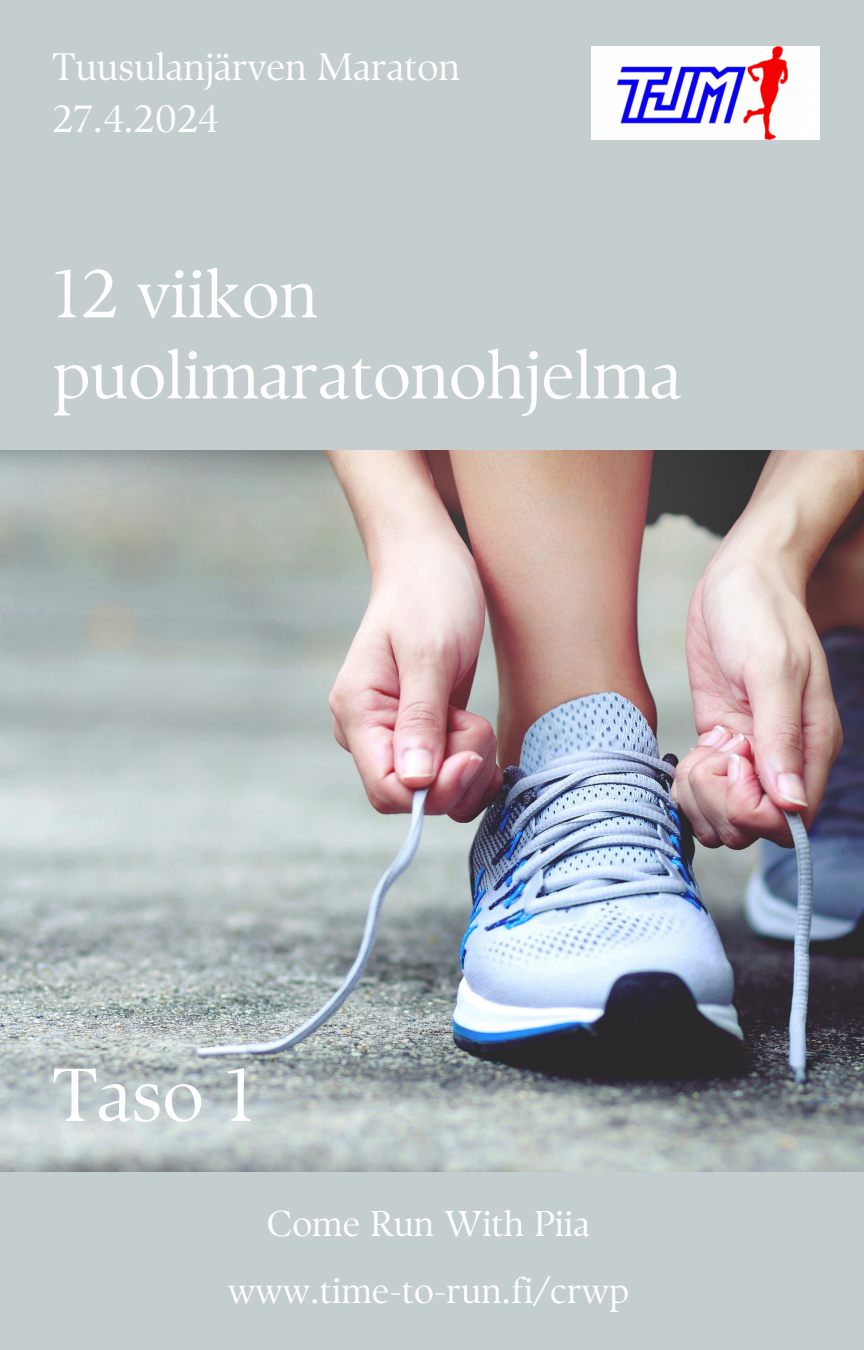
<style>
.page{position:relative;width:864px;height:1350px;background:#c5cecf}
.page>*{position:absolute;margin:0;border:0;box-sizing:border-box;transform-origin:0 0}
.t1{font:74.7px "TY Serif D";color:#fefefe}
.t2{font:67.95px/81px "TY Serif D";color:#fefefe}
.t3{font:38.25px "TY Serif D";color:#fefefe}
.t4{font:35.77px "TY Serif D";color:#fefefe}
</style>
<div class="page">
<img style="left:0;top:451px;width:864px;height:720px">
<img style="left:592px;top:47px;width:228px;height:93px">
<p class="t3" style="left:53px;top:43px;width:409px">Tuusulanjärven Maraton</p>
<h1 class="t3" style="left:53px;top:96px;width:167px">27.4.2024</h1>
<p class="t2" style="left:53px;top:253px;width:631px">12 viikon puolimaratonohjelma</p>
<p class="t1" style="left:53px;top:1050px;width:205px">Taso 1</p>
<p class="t4" style="left:267px;top:1202px;width:325px">Come Run With Piia</p>
<h1 class="t4" style="left:228px;top:1269px;width:402px">www.time-to-run.fi/crwp</h1>
</div>
